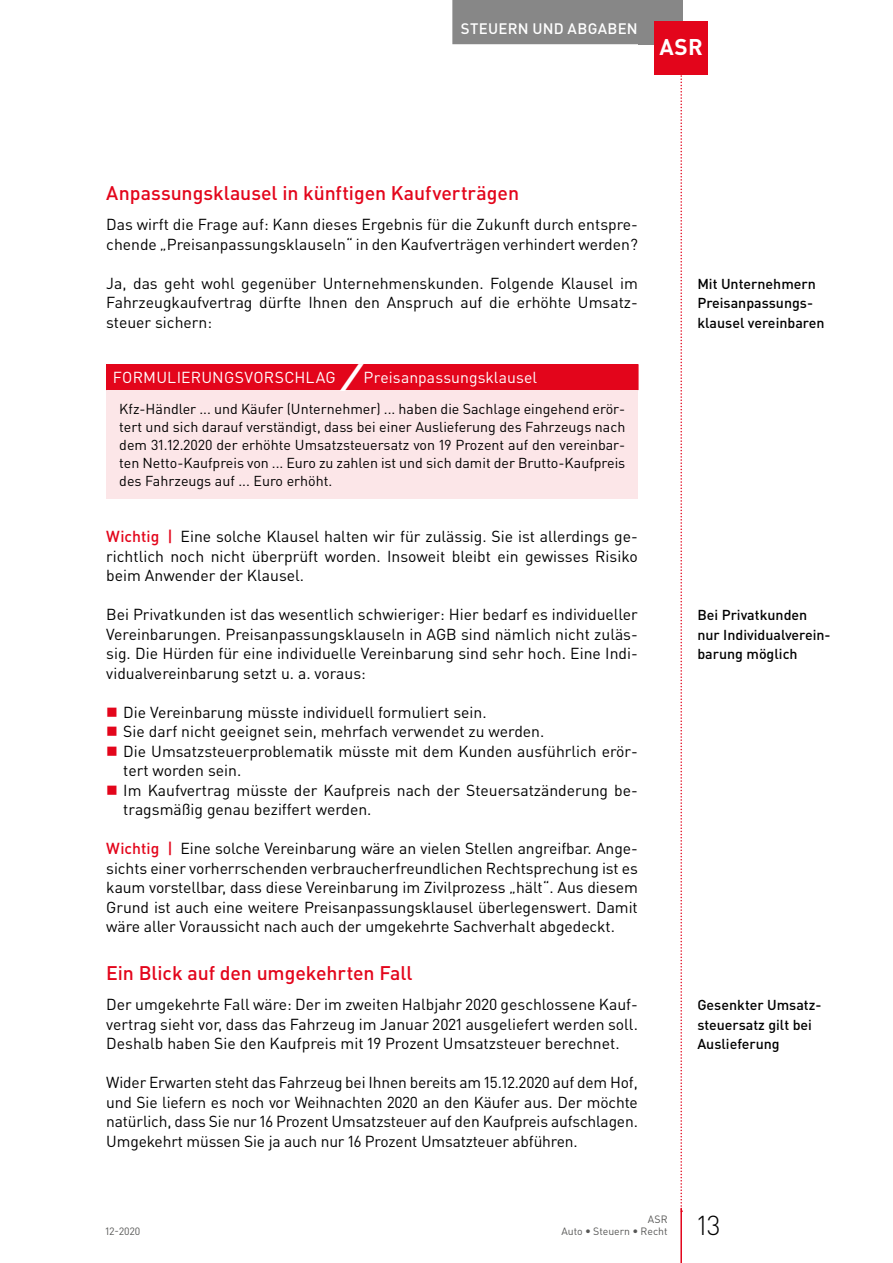
<style>
.page{position:relative;width:893px;height:1263px;background:#fff}
.page>*{position:absolute;margin:0;border:0;box-sizing:border-box;transform-origin:0 0}
.t1{font:300 27px "DIN Pro";color:#000}
.t2{font:700 22.5px "DIN Pro";color:#fff}
.t3{font:500 19.5px "DIN Pro";letter-spacing:-.005em;color:#e3051b}
.t4{font:15.75px/19.5px "DIN Pro";color:#000;text-align:justify}
.t5{font:15.75px "DIN Pro";letter-spacing:.01em;color:#fff}
.t6{font:500 15px "DIN Pro";letter-spacing:.015em;color:#fff}
.t7{font:14.25px/18px "DIN Pro";color:#000;text-align:justify}
.t8{font:500 14.25px/19.5px "DIN Pro";color:#000}
.t9{font:10.5px "DIN Pro";color:#575756}
.s1{font-weight:900;font-style:italic;font-size:33px}
.s2{font-weight:500;color:#e3051b}
.s3{font-family:"DIN Mittelschrift Std"}
</style>
<div class="page">
<svg style="left:680px;top:74px;width:2px;height:1134px"></svg>
<div style="left:638px;top:0;width:44px;height:44px;background:#878787"></div>
<hr style="left:680px;top:1208px;width:2px;height:55px;background:#e3051b">
<div style="left:452px;top:0;width:194px;height:44px;background:#878787"></div>
<div style="left:655px;top:21px;width:53px;height:53px;background:#e3051b"></div>
<div style="left:107px;top:365px;width:531px;height:25px;background:#e3051b"></div>
<div style="left:107px;top:390px;width:531px;height:108px;background:#fce6e8"></div>
<hr style="left:106px;top:364px;width:532px;height:1px;background:#e3051b">
<svg style="left:106px;top:365px;width:1px;height:25px"></svg>
<svg style="left:638px;top:365px;width:1px;height:25px"></svg>
<p class="t6" style="left:461px;top:18px;width:178px">Steuern und Abgaben</p>
<h2 class="t2" style="left:659px;top:32px;width:45px">ASR</h2>
<p class="t3" style="left:106px;top:180px;width:414px">Anpassungsklausel in künftigen Kaufverträgen</p>
<p class="t4" style="left:106px;top:214px;width:533px">Das wirft die Frage auf: Kann dieses Ergebnis für die Zukunft durch entspre&shy;chende „Preisanpassungsklauseln“ in den Kaufverträgen verhindert werden?</p>
<p class="t4" style="left:106px;top:273px;width:533px">Ja, das geht wohl gegenüber Unternehmenskunden. Folgende Klausel im Fahrzeugkaufvertrag dürfte Ihnen den Anspruch auf die erhöhte Umsatz&shy;steuer sichern:</p>
<p class="t5" style="left:113px;top:366px;width:426px">FORMULIERUNGSVORSCHLAG <span class="s1">/</span>Preisanpassungsklausel</p>
<p class="t7" style="left:119px;top:399px;width:508px">Kfz-Händler ... und Käufer (Unternehmer) ... haben die Sachlage eingehend erör&shy;tert und sich darauf verständigt, dass bei einer Auslieferung des Fahrzeugs nach dem 31.12.2020 der erhöhte Umsatzsteuersatz von 19 Prozent auf den vereinbar&shy;ten Netto-Kaufpreis von ... Euro zu zahlen ist und sich damit der Brutto-Kaufpreis des Fahrzeugs auf ... Euro erhöht.</p>
<p class="t4" style="left:106px;top:526px;width:533px"><span class="s2">Wichtig |</span> Eine solche Klausel halten wir für zulässig. Sie ist allerdings ge&shy;richtlich noch nicht überprüft worden. Insoweit bleibt ein gewisses Risiko beim Anwender der Klausel.</p>
<p class="t4" style="left:106px;top:604px;width:533px">Bei Privatkunden ist das wesentlich schwieriger: Hier bedarf es individueller Vereinbarungen. Preisanpassungsklauseln in AGB sind nämlich nicht zuläs&shy;sig. Die Hürden für eine individuelle Vereinbarung sind sehr hoch. Eine Indi&shy;vidualvereinbarung setzt u. a. voraus:</p>
<p class="t4" style="left:123px;top:702px;width:516px;text-align:left">Die Vereinbarung müsste individuell formuliert sein.<br>Sie darf nicht geeignet sein, mehrfach verwendet zu werden.<br>Die Umsatzsteuerproblematik müsste mit dem Kunden ausführlich erör&shy;tert worden sein.<br>Im Kaufvertrag müsste der Kaufpreis nach der Steuersatzänderung be&shy;tragsmäßig genau beziffert werden.</p>
<p class="t4" style="left:106px;top:838px;width:533px"><span class="s2">Wichtig |</span> Eine solche Vereinbarung wäre an vielen Stellen angreifbar. Ange&shy;sichts einer vorherrschenden verbraucherfreundlichen Rechtsprechung ist es kaum vorstellbar, dass diese Vereinbarung im Zivilprozess „hält“. Aus diesem Grund ist auch eine weitere Preisanpassungsklausel überlegenswert. Damit wäre aller Voraussicht nach auch der umgekehrte Sachverhalt abgedeckt.</p>
<p class="t3" style="left:106px;top:960px;width:308px">Ein Blick auf den umgekehrten Fall</p>
<p class="t4" style="left:106px;top:994px;width:533px">Der umgekehrte Fall wäre: Der im zweiten Halbjahr 2020 geschlossene Kauf&shy;vertrag sieht vor, dass das Fahrzeug im Januar 2021 ausgeliefert werden soll.<br>Deshalb haben Sie den Kaufpreis mit 19 Prozent Umsatzsteuer berechnet.</p>
<p class="t4" style="left:106px;top:1072px;width:533px">Wider Erwarten steht das Fahrzeug bei Ihnen bereits am 15.12.2020 auf dem Hof, und Sie liefern es noch vor Weihnachten 2020 an den Käufer aus. Der möchte natürlich, dass Sie nur 16 Prozent Umsatzsteuer auf den Kaufpreis aufschlagen.<br>Umgekehrt müssen Sie ja auch nur 16 Prozent Umsatzteuer abführen.</p>
<p class="t8" style="left:697px;top:273px;width:129px">Mit U nternehmern<br>Preisanpassungs&shy;klausel vereinbaren</p>
<p class="t8" style="left:697px;top:605px;width:135px">Bei Privatkunden nur Individualverein&shy;barung möglich</p>
<p class="t8" style="left:697px;top:995px;width:126px">Gesenkter U msatz&shy;steuersatz gilt bei<br>Auslieferung</p>
<p class="t9" style="left:648px;top:1212px;width:21px">ASR</p>
<p class="t9" style="left:106px;top:1224px;width:36px">12-2020</p>
<p class="t9" style="left:561px;top:1224px;width:108px">Auto <span class="s3">•</span> Steuern <span class="s3">•</span> Recht</p>
<h1 class="t1" style="left:697px;top:1207px;width:25px">13</h1>
</div>
